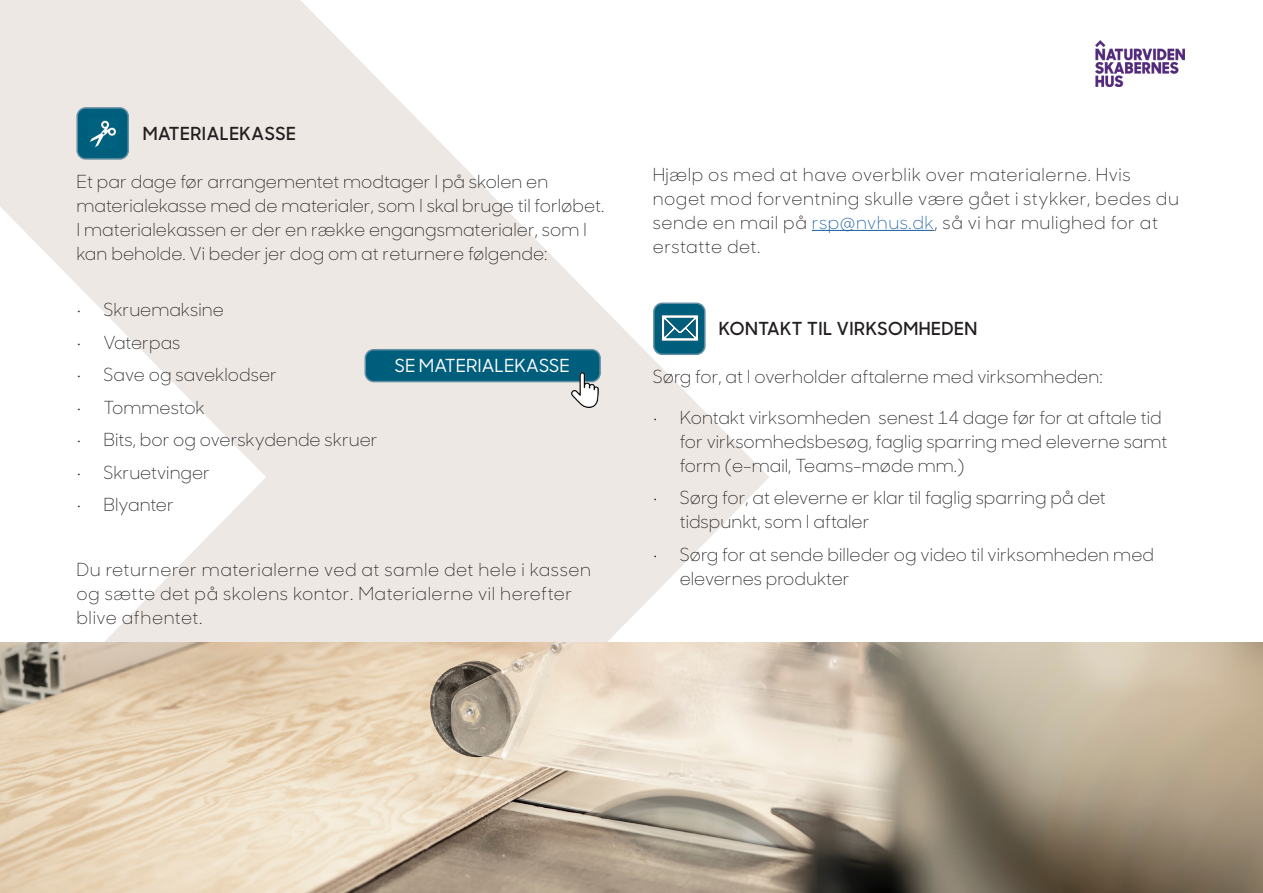
<style>
.page{position:relative;width:1263px;height:893px;background:#fff}
.page>*{position:absolute;margin:0;border:0;box-sizing:border-box;transform-origin:0 0}
.Brødtekst{font:300 18px/24px "Sharp Sans Display No 1";color:#231f20}
.Brødtekst-2{font:300 18px/24px "Sharp Sans Display No 1";letter-spacing:.03em;color:#231f20}
.Brødtekst-3{font:600 18px "Sharp Sans Display No 1";letter-spacing:.03em;color:#231f20}
.t1{font:500 18px "Sharp Sans Display No 1";color:#fff}
.s1{color:#175d9e}
</style>
<div class="page">
<svg style="left:0;top:0;width:769px;height:642px;fill:#ede8e4"></svg>
<hr style="left:812px;top:230px;width:122px;height:1px;background:#175d9e">
<img style="left:1095px;top:40px;width:90px;height:46px">
<div style="left:77px;top:108px;width:51px;height:51px;background:#005e7d;border-radius:9px"></div>
<div style="left:76px;top:107px;width:53px;height:53px;border:2px solid #6590a3;border-radius:9px"></div>
<div style="left:654px;top:303px;width:51px;height:51px;background:#005e7d;border-radius:9px"></div>
<div style="left:653px;top:303px;width:53px;height:52px;border:2px solid #6590a3;border-radius:9px"></div>
<img style="left:658px;top:306px;width:39px;height:35px">
<img style="left:89px;top:120px;width:27px;height:28px">
<img style="left:0;top:642px;width:1263px;height:251px">
<div style="left:365px;top:350px;width:235px;height:32px;background:#005e7d;border-radius:9px"></div>
<div style="left:365px;top:349px;width:236px;height:33px;border:2px solid #6590a3;border-radius:9px"></div>
<img style="left:571px;top:373px;width:27px;height:34px">
<p class="Brødtekst-3" style="left:143px;top:119px;width:155px">MATERIALEKASSE</p>
<p class="Brødtekst" style="left:76px;top:168px;width:529px">Et par dage før arrangementet modtager I på skolen en materialekasse med de materialer, som I skal bruge til forløbet.<br>I materialekassen er der en række engangsmaterialer, som I kan beholde. Vi beder jer dog om at returnere følgende:</p>
<p class="Brødtekst" style="left:76px;top:297px;width:149px">• Skruemaksine</p>
<p class="Brødtekst" style="left:76px;top:329px;width:106px">• Vaterpas</p>
<p class="Brødtekst" style="left:76px;top:362px;width:202px">• Save og saveklodser</p>
<p class="Brødtekst" style="left:76px;top:394px;width:130px">• Tommestok</p>
<p class="Brødtekst" style="left:76px;top:427px;width:303px">• Bits, bor og overskydende skruer</p>
<p class="Brødtekst" style="left:76px;top:459px;width:135px">• Skruetvinger</p>
<p class="Brødtekst" style="left:76px;top:492px;width:99px">• Blyanter</p>
<p class="t1" style="left:395px;top:352px;width:176px">SE MATERIALEKASSE</p>
<p class="Brødtekst-2" style="left:76px;top:557px;width:516px">Du returnerer materialerne ved at samle det hele i kassen og sætte det på skolens kontor. Materialerne vil herefter blive afhentet.</p>
<p class="Brødtekst-2" style="left:653px;top:161px;width:528px">Hjælp os med at have overblik over materialerne. Hvis noget mod forventning skulle være gået i stykker, bedes du sende en mail på <span class="s1">rsp@nvhus.dk</span>, så vi har mulighed for at erstatte det.</p>
<p class="Brødtekst-3" style="left:719px;top:314px;width:260px">KONTAKT TIL VIRKSOMHEDEN</p>
<p class="Brødtekst" style="left:653px;top:363px;width:451px">Sørg for, at I overholder aftalerne med virksomheden:</p>
<p class="Brødtekst" style="left:680px;top:404px;width:489px;text-indent:-27px">• Kontakt virksomheden senest 14 dage før for at aftale tid for virksomhedsbesøg, faglig sparring med eleverne samt form (e-mail, Teams-møde mm.)</p>
<p class="Brødtekst" style="left:680px;top:485px;width:428px;text-indent:-27px">• Sørg for, at eleverne er klar til faglig sparring på det tidspunkt, som I aftaler</p>
<p class="Brødtekst" style="left:680px;top:541px;width:476px;text-indent:-27px">• Sørg for at sende billeder og video til virksomheden med elevernes produkter</p>
</div>
